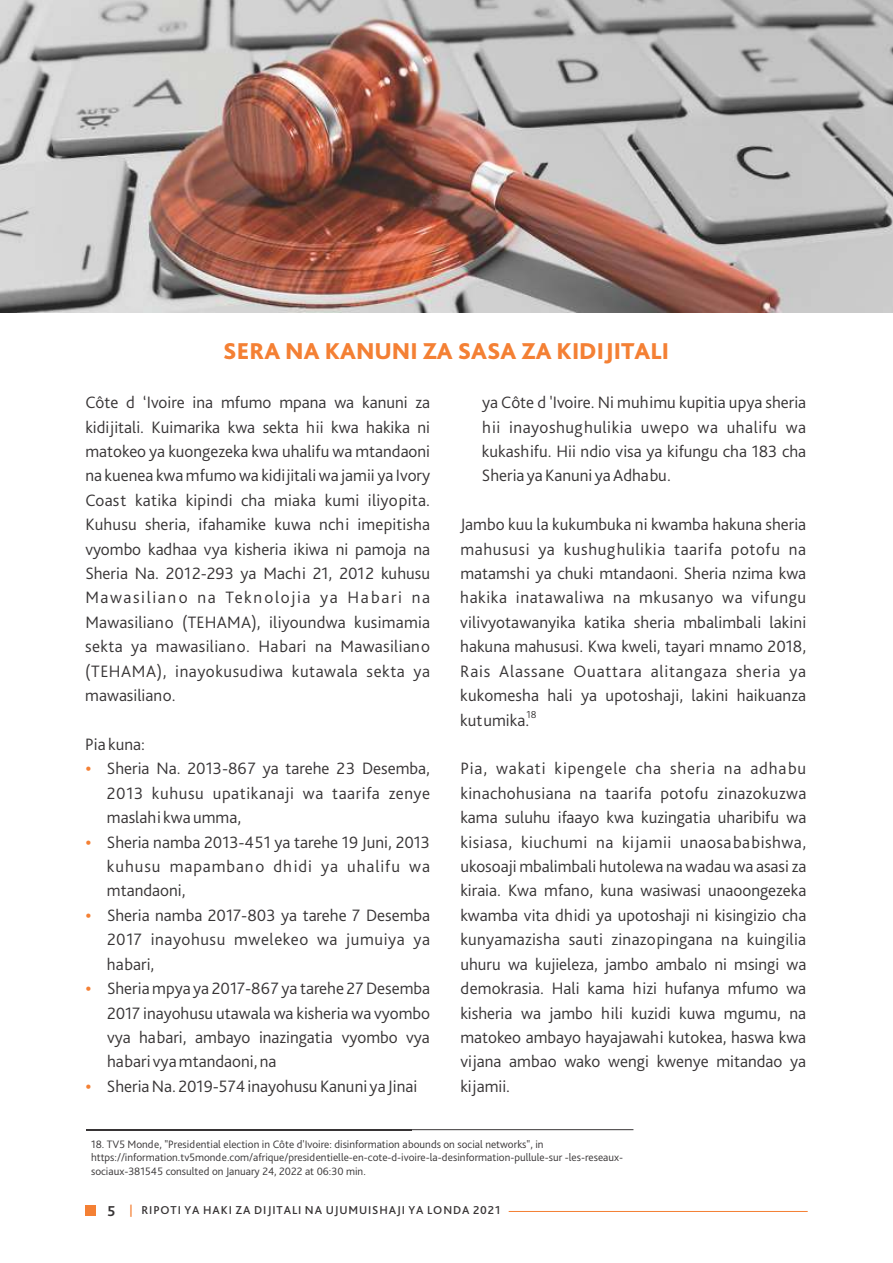
<style>
.page{position:relative;width:893px;height:1263px;background:#fff}
.page>*{position:absolute;margin:0;border:0;box-sizing:border-box;transform-origin:0 0}
.t1{font:800 24px "Bliss Pro";color:#f48034}
.t2{font:300 17.25px/24.5px "Bliss Pro";color:#373435;text-align:justify}
.t3{font:500 12px "Bliss Pro";letter-spacing:.075em;color:#373435}
.t4{font:300 11.25px/13.5px "Bliss Pro";color:#373435}
.t5{font:300 10.5px "Bliss Pro";color:#373435}
.s1{font-weight:700;font-size:15px}
.s2{color:#f48034}
</style>
<div class="page">
<img style="left:0;top:0;width:893px;height:312px">
<hr style="left:86px;top:1129px;width:325px;height:1px;background:#373435">
<hr style="left:411px;top:1129px;width:222px;height:1px;background:#373435">
<div style="left:85px;top:1205px;width:11px;height:11px;background:#f48034"></div>
<hr style="left:509px;top:1211px;width:299px;height:1px;background:#f48034">
<h1 class="t1" style="left:223px;top:342px;width:447px">SERA NA KANUNI ZA SASA ZA KIDIJITALI</h1>
<p class="t2" style="left:85px;top:392px;width:346px">Côte d ‘Ivoire ina mfumo mpana wa kanuni za kidijitali. Kuimarika kwa sekta hii kwa hakika ni matokeo ya kuongezeka kwa uhalifu wa mtandaoni na kuenea kwa mfumo wa kidijitali wa jamii ya Ivory Coast katika kipindi cha miaka kumi iliyopita.<br>Kuhusu sheria, ifahamike kuwa nchi imepitisha vyombo kadhaa vya kisheria ikiwa ni pamoja na Sheria Na. 2012-293 ya Machi 21, 2012 kuhusu Mawasiliano na Teknolojia ya Habari na Mawasiliano (TEHAMA), iliyoundwa kusimamia sekta ya mawasiliano. Habari na Mawasiliano (TEHAMA), inayokusudiwa kutawala sekta ya mawasiliano.</p>
<p class="t2" style="left:107px;top:734px;width:325px;text-align:left;text-indent:-22px">Pia kuna:<br>Sheria Na. 2013-867 ya tarehe 23 Desemba,<br>2013 kuhusu upatikanaji wa taarifa zenye maslahi kwa umma,<br>Sheria namba 2013-451 ya tarehe 19 Juni, 2013 kuhusu mapambano dhidi ya uhalifu wa mtandaoni,</p>
<p class="t2" style="left:107px;top:904px;width:325px">Sheria namba 2017-803 ya tarehe 7 Desemba 2017 inayohusu mwelekeo wa jumuiya ya habari,</p>
<p class="t2" style="left:107px;top:978px;width:325px">Sheria mpya ya 2017-867 ya tarehe 27 Desemba 2017 inayohusu utawala wa kisheria wa vyombo vya habari, ambayo inazingatia vyombo vya habari vya mtandaoni, na</p>
<p class="t2" style="left:107px;top:1075px;width:312px">Sheria Na. 2019-574 inayohusu Kanuni ya Jinai</p>
<p class="t2" style="left:482px;top:392px;width:326px">ya Côte d 'Ivoire. Ni muhimu kupitia upya sheria hii inayoshughulikia uwepo wa uhalifu wa kukashifu. Hii ndio visa ya kifungu cha 183 cha Sheria ya Kanuni ya Adhabu.</p>
<p class="t2" style="left:460px;top:514px;width:347px">Jambo kuu la kukumbuka ni kwamba hakuna sheria mahususi ya kushughulikia taarifa potofu na matamshi ya chuki mtandaoni. Sheria nzima kwa hakika inatawaliwa na mkusanyo wa vifungu vilivyotawanyika katika sheria mbalimbali lakini hakuna mahususi. Kwa kweli, tayari mnamo 2018, Rais Alassane Ouattara alitangaza sheria ya kukomesha hali ya upotoshaji, lakini haikuanza kutumika.</p>
<p class="t5" style="left:526px;top:711px;width:12px">18</p>
<p class="t2" style="left:460px;top:758px;width:347px">Pia, wakati kipengele cha sheria na adhabu kinachohusiana na taarifa potofu zinazokuzwa kama suluhu ifaayo kwa kuzingatia uharibifu wa kisiasa, kiuchumi na kijamii unaosababishwa, ukosoaji mbalimbali hutolewa na wadau wa asasi za kiraia. Kwa mfano, kuna wasiwasi unaoongezeka kwamba vita dhidi ya upotoshaji ni kisingizio cha kunyamazisha sauti zinazopingana na kuingilia uhuru wa kujieleza, jambo ambalo ni msingi wa demokrasia. Hali kama hizi hufanya mfumo wa kisheria wa jambo hili kuzidi kuwa mgumu, na matokeo ambayo hayajawahi kutokea, haswa kwa vijana ambao wako wengi kwenye mitandao ya kijamii.</p>
<p class="t4" style="left:91px;top:1138px;width:533px">18. TV5 Monde, "Presidential election in Côte d'Ivoire: disinformation abounds on social networks", in https://information.tv5monde.com/afrique/presidentielle-en-cote-d-ivoire-la-desinformation-pullule-sur -les-reseaux&shy;sociaux-381545 consulted on January 24, 2022 at 06:30 min.</p>
<p class="t3" style="left:107px;top:1206px;width:394px"><span class="s1">5</span> <span class="s2">|</span> RIPOTI YA HAKI ZA DIJITALI NA UJUMUISHAJI YA LONDA 2021</p>
</div>
